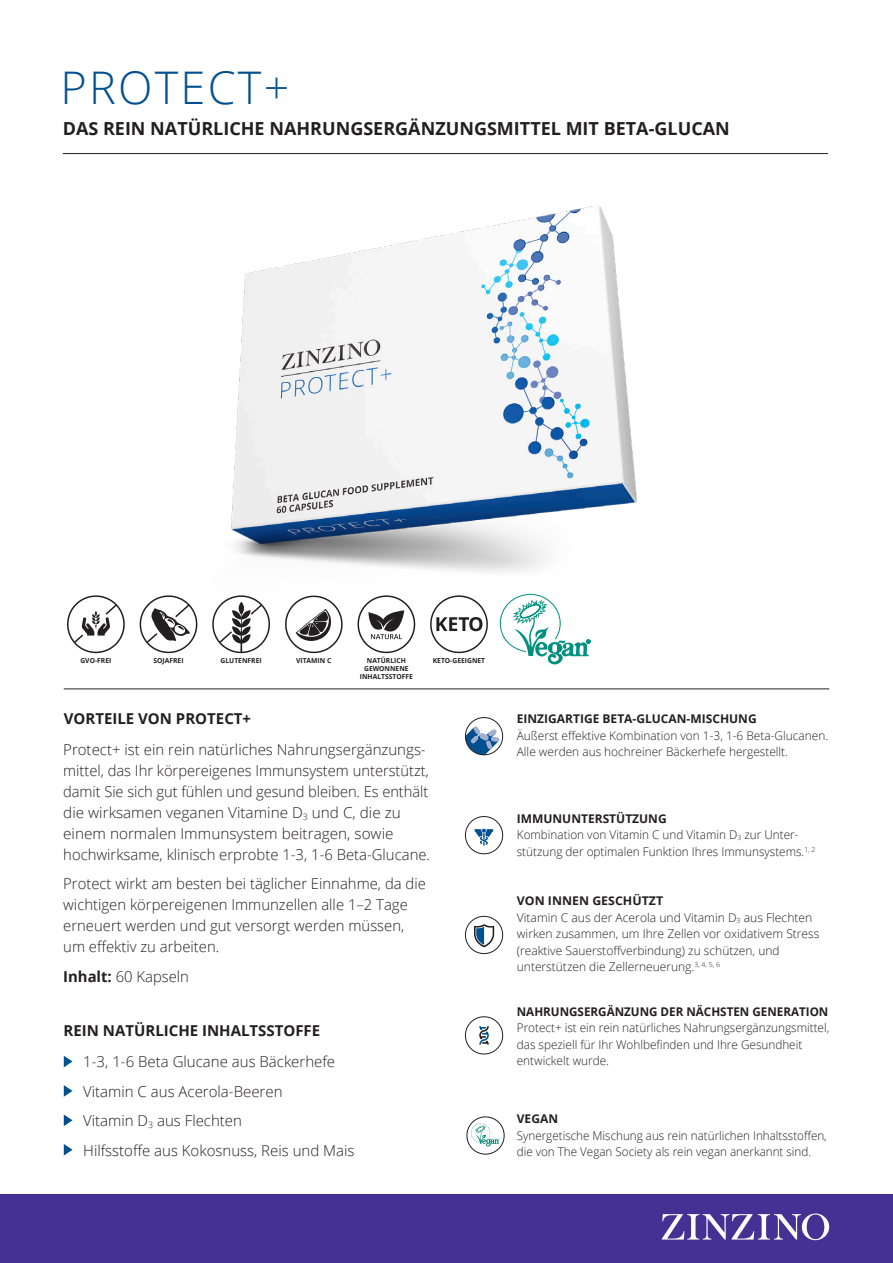
<style>
.page{position:relative;width:893px;height:1263px;background:#fff}
.page>*{position:absolute;margin:0;border:0;box-sizing:border-box;transform-origin:0 0}
.t1{font:300 45px "Open Sans";letter-spacing:.05em;color:#005090}
.Brödtext{font:700 18px "Open Sans";color:#231f20}
.Brödtext-2{font:300 15px/21px "Open Sans";color:#231f20}
.Brödtext-3{font:700 15px "Open Sans";color:#231f20}
.Brödtext-4{font:300 12px/16.5px "Open Sans";color:#231f20}
.Brödtext-5{font:700 12px "Open Sans";color:#231f20}
.Brödtext-6{font:700 6.9px/8.2px "Open Sans";color:#231f20;text-align:center}
.s1{font-weight:700}
</style>
<div class="page">
<div style="left:0;top:1194px;width:893px;height:69px;background:#443193"></div>
<svg style="left:662px;top:1213px;width:167px;height:27px"></svg>
<hr style="left:63px;top:153px;width:765px;height:1px;background:#231f20">
<img style="left:231px;top:205px;width:406px;height:417px">
<svg style="left:67px;top:595px;width:58px;height:59px"></svg>
<svg style="left:139px;top:595px;width:59px;height:59px"></svg>
<svg style="left:212px;top:594px;width:59px;height:60px"></svg>
<svg style="left:284px;top:595px;width:59px;height:59px"></svg>
<svg style="left:357px;top:594px;width:59px;height:60px"></svg>
<svg style="left:429px;top:594px;width:60px;height:60px"></svg>
<hr style="left:64px;top:689px;width:765px;height:1px;background:#231f20">
<svg style="left:464px;top:717px;width:40px;height:39px"></svg>
<svg style="left:464px;top:816px;width:40px;height:39px"></svg>
<svg style="left:464px;top:915px;width:40px;height:40px"></svg>
<svg style="left:464px;top:1016px;width:40px;height:39px"></svg>
<svg style="left:64px;top:1056px;width:9px;height:11px"></svg>
<svg style="left:64px;top:1085px;width:9px;height:12px"></svg>
<svg style="left:64px;top:1114px;width:9px;height:12px"></svg>
<svg style="left:64px;top:1144px;width:9px;height:11px"></svg>
<svg style="left:500px;top:594px;width:90px;height:71px"></svg>
<svg style="left:466px;top:1116px;width:39px;height:39px"></svg>
<p class="t1" style="left:61px;top:56px;width:230px">PROTECT+</p>
<p class="Brödtext" style="left:63px;top:116px;width:669px">DAS REIN NATÜRLICHE NAHRUNGSERGÄNZUNGSMITTEL MIT BETA-GLUCAN</p>
<p class="Brödtext-6" style="left:80px;top:656px;width:32px">GVO-FREI</p>
<p class="Brödtext-6" style="left:153px;top:656px;width:32px">SOJAFREI</p>
<p class="Brödtext-6" style="left:221px;top:656px;width:43px">GLUTENFREI</p>
<p class="Brödtext-6" style="left:296px;top:656px;width:37px">VITAMIN C</p>
<p class="Brödtext-6" style="left:360px;top:656px;width:55px">NATÜRLICH<br>GEWONNENE<br>INHALTSSTOFFE</p>
<p class="Brödtext-6" style="left:433px;top:656px;width:54px">KETO-GEEIGNET</p>
<p class="Brödtext-3" style="left:64px;top:708px;width:189px">VORTEILE VON PROTECT+</p>
<p class="Brödtext-5" style="left:517px;top:710px;width:241px">EINZIGARTIGE BETA-GLUCAN-MISCHUNG</p>
<p class="Brödtext-4" style="left:517px;top:727px;width:313px">Äußerst effektive Kombination von 1-3, 1-6 Beta-Glucanen.<br>Alle werden aus hochreiner Bäckerhefe hergestellt.</p>
<p class="Brödtext-2" style="left:63px;top:739px;width:368px">Protect+ ist ein rein natürliches Nahrungsergänzungs&shy;mittel, das Ihr körpereigenes Immunsystem unterstützt, damit Sie sich gut fühlen und gesund bleiben. Es enthält die wirksamen veganen Vitamine D<sub>3</sub> und C, die zu einem normalen Immunsystem beitragen, sowie hochwirksame, klinisch erprobte 1-3, 1-6 Beta-Glucane.</p>
<p class="Brödtext-2" style="left:63px;top:873px;width:364px">Protect wirkt am besten bei täglicher Einnahme, da die wichtigen körpereigenen Immunzellen alle 1–2 Tage erneuert werden und gut versorgt werden müssen, um effektiv zu arbeiten.</p>
<p class="Brödtext-2" style="left:63px;top:966px;width:127px"><span class="s1">Inhalt:</span> 60 Kapseln</p>
<p class="Brödtext-5" style="left:517px;top:810px;width:151px">IMMUNUNTERSTÜTZUNG</p>
<p class="Brödtext-4" style="left:517px;top:826px;width:300px">Kombination von Vitamin C und Vitamin D<sub>3</sub> zur Unter&shy;stützung der optimalen Funktion Ihres Immunsystems.<sup>1,</sup> <sup>2</sup></p>
<p class="Brödtext-5" style="left:517px;top:893px;width:148px">VON INNEN GESCHÜTZT</p>
<p class="Brödtext-4" style="left:517px;top:909px;width:304px">Vitamin C aus der Acerola und Vitamin D<sub>3</sub> aus Flechten wirken zusammen, um Ihre Zellen vor oxidativem Stress (reaktive Sauerstoffverbindung) zu schützen, und unterstützen die Zellerneuerung.<sup>3,</sup> <sup>4,</sup> <sup>5,</sup> <sup>6</sup></p>
<p class="Brödtext-5" style="left:517px;top:1003px;width:313px">NAHRUNGSERGÄNZUNG DER NÄCHSTEN GENERATION</p>
<p class="Brödtext-4" style="left:517px;top:1019px;width:314px">Protect+ ist ein rein natürliches Nahrungsergänzungsmittel, das speziell für Ihr Wohlbefinden und Ihre Gesundheit entwickelt wurde.</p>
<p class="Brödtext-3" style="left:63px;top:1020px;width:258px">REIN NATÜRLICHE INHALTSSTOFFE</p>
<p class="Brödtext-2" style="left:83px;top:1051px;width:253px">1-3, 1-6 Beta Glucane aus Bäckerhefe</p>
<p class="Brödtext-2" style="left:83px;top:1080px;width:201px">Vitamin C aus Acerola-Beeren</p>
<p class="Brödtext-2" style="left:83px;top:1110px;width:160px">Vitamin D<sub>3</sub> aus Flechten</p>
<p class="Brödtext-2" style="left:83px;top:1139px;width:273px">Hilfsstoffe aus Kokosnuss, Reis und Mais</p>
<p class="Brödtext-5" style="left:517px;top:1110px;width:43px">VEGAN</p>
<p class="Brödtext-4" style="left:517px;top:1127px;width:311px">Synergetische Mischung aus rein natürlichen Inhaltsstoffen, die von The Vegan Society als rein vegan anerkannt sind.</p>
</div>
